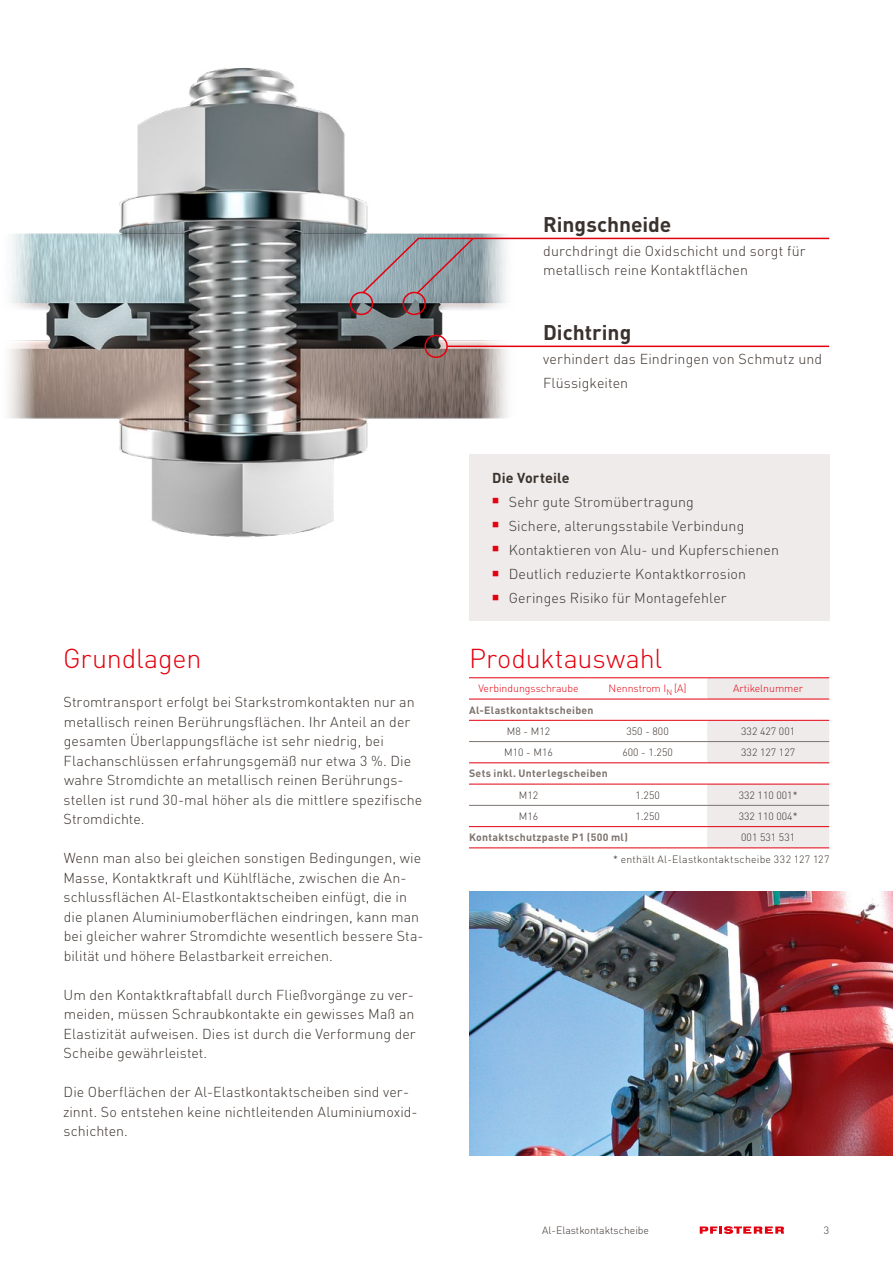
<style>
.page{position:relative;width:893px;height:1263px;background:#fff}
.page>*{position:absolute;margin:0;border:0;box-sizing:border-box;transform-origin:0 0}
.t1{font:300 27px "DIN Pro";letter-spacing:-.005em;color:#e3000f}
.t2{font:700 21px "DIN Pro";color:#3b322d}
.t3{font:300 14.25px/19.5px "DIN Pro";letter-spacing:.005em;color:#3b322d}
.t4{font:700 14.25px "DIN Pro";letter-spacing:.01em;color:#3b322d}
.t5{font:300 10.5px "DIN Pro";color:#3b322d}
.t6{font:700 10.5px "DIN Pro";letter-spacing:.03em;color:#7d736e}
.t7{font:300 10.5px/22px "DIN Pro";letter-spacing:.025em;color:#3b322d}
.t8{font:300 10.5px "DIN Pro";color:#e3000f}
</style>
<div class="page">
<img style="left:469px;top:892px;width:424px;height:264px">
<img style="left:8px;top:68px;width:523px;height:470px">
<div style="left:469px;top:454px;width:360px;height:166px;background:#eeebea"></div>
<hr style="left:447px;top:346px;width:382px;height:1px;background:#e3000f">
<svg style="left:361px;top:236px;width:469px;height:59px"></svg>
<div style="left:403px;top:292px;width:23px;height:23px;border:2px solid #e3000f;border-radius:50%"></div>
<div style="left:350px;top:292px;width:23px;height:23px;border:2px solid #e3000f;border-radius:50%"></div>
<div style="left:424px;top:335px;width:24px;height:23px;border:2px solid #e3000f;border-radius:50%"></div>
<svg style="left:707px;top:678px;width:122px;height:170px"></svg>
<hr style="left:469px;top:741px;width:119px;height:1px;background:#7d736e">
<hr style="left:588px;top:741px;width:119px;height:1px;background:#7d736e">
<hr style="left:707px;top:741px;width:122px;height:1px;background:#7d736e">
<hr style="left:469px;top:699px;width:119px;height:1px;background:#e3000f">
<hr style="left:588px;top:699px;width:119px;height:1px;background:#e3000f">
<hr style="left:707px;top:699px;width:122px;height:1px;background:#e3000f">
<hr style="left:469px;top:720px;width:119px;height:1px;background:#e3000f">
<hr style="left:588px;top:720px;width:119px;height:1px;background:#e3000f">
<hr style="left:707px;top:720px;width:122px;height:1px;background:#e3000f">
<hr style="left:469px;top:762px;width:119px;height:1px;background:#e3000f">
<hr style="left:588px;top:762px;width:119px;height:1px;background:#e3000f">
<hr style="left:707px;top:762px;width:122px;height:1px;background:#e3000f">
<hr style="left:469px;top:784px;width:119px;height:1px;background:#e3000f">
<hr style="left:588px;top:784px;width:119px;height:1px;background:#e3000f">
<hr style="left:707px;top:784px;width:122px;height:1px;background:#e3000f">
<hr style="left:469px;top:826px;width:119px;height:1px;background:#e3000f">
<hr style="left:588px;top:826px;width:119px;height:1px;background:#e3000f">
<hr style="left:707px;top:826px;width:122px;height:1px;background:#e3000f">
<hr style="left:469px;top:848px;width:119px;height:1px;background:#e3000f">
<hr style="left:588px;top:848px;width:119px;height:1px;background:#e3000f">
<hr style="left:707px;top:848px;width:122px;height:1px;background:#e3000f">
<hr style="left:469px;top:677px;width:119px;height:1px;background:#e3000f">
<hr style="left:588px;top:677px;width:119px;height:1px;background:#e3000f">
<hr style="left:707px;top:677px;width:122px;height:1px;background:#e3000f">
<hr style="left:469px;top:805px;width:119px;height:1px;background:#7d736e">
<hr style="left:588px;top:805px;width:119px;height:1px;background:#7d736e">
<hr style="left:707px;top:805px;width:122px;height:1px;background:#7d736e">
<svg style="left:700px;top:1226px;width:84px;height:8px"></svg>
<h1 class="t1" style="left:63px;top:638px;width:140px">Grundlagen</h1>
<p class="t3" style="left:64px;top:691px;width:360px">Stromtransport erfolgt bei Starkstromkontakten nur an metallisch reinen Berührungsflächen. Ihr Anteil an der gesamten Überlappungsfläche ist sehr niedrig, bei Flachanschlüssen erfahrungsgemäß nur etwa 3 %. Die wahre Stromdichte an metallisch reinen Berührungs&shy;stellen ist rund 30-mal höher als die mittlere spezifische Stromdichte.</p>
<p class="t3" style="left:64px;top:847px;width:361px">Wenn man also bei gleichen sonstigen Bedingungen, wie Masse, Kontaktkraft und Kühlfläche, zwischen die An&shy;schlussflächen Al-Elastkontaktscheiben einfügt, die in die planen Aluminiumoberflächen eindringen, kann man bei gleicher wahrer Stromdichte wesentlich bessere Sta&shy;bilität und höhere Belastbarkeit erreichen.</p>
<p class="t3" style="left:64px;top:984px;width:354px">Um den Kontaktkraftabfall durch Fließvorgänge zu ver&shy;meiden, müssen Schraubkontakte ein gewisses Maß an Elastizität aufweisen. Dies ist durch die Verformung der Scheibe gewährleistet.</p>
<p class="t3" style="left:63px;top:1081px;width:356px">Die Oberflächen der Al-Elastkontaktscheiben sind ver&shy;zinnt. So entstehen keine nichtleitenden Aluminiumoxid&shy;schichten.</p>
<h2 class="t2" style="left:543px;top:206px;width:130px">Ringschneide</h2>
<p class="t3" style="left:543px;top:239px;width:264px">durchdringt die Oxidschicht und sorgt für metallisch reine Kontaktflächen</p>
<h2 class="t2" style="left:543px;top:315px;width:90px">Dichtring</h2>
<p class="t3" style="left:543px;top:346px;width:281px;line-height:24px">verhindert das Eindringen von Schmutz und<br>Flüssigkeiten</p>
<p class="t4" style="left:492px;top:466px;width:79px">Die Vorteile</p>
<p class="t3" style="left:509px;top:488px;width:272px;line-height:24px">Sehr gute Stromübertragung<br>Sichere, alterungsstabile Verbindung Kontaktieren von Alu- und Kupferschienen Deutlich reduzierte Kontaktkorrosion Geringes Risiko für Montagefehler</p>
<h1 class="t1" style="left:469px;top:638px;width:195px">Produktauswahl</h1>
<p class="t8" style="left:478px;top:680px;width:102px">Verbindungsschraube</p>
<p class="t8" style="left:609px;top:680px;width:80px">Nennstrom I<sub>N</sub> [A]</p>
<p class="t8" style="left:733px;top:680px;width:72px">Artikelnummer</p>
<p class="t6" style="left:469px;top:701px;width:126px">Al-Elastkontaktscheiben</p>
<p class="t5" style="left:507px;top:723px;width:45px">M8 - M12</p>
<p class="t5" style="left:626px;top:723px;width:44px">350 - 800</p>
<p class="t5" style="left:741px;top:723px;width:55px">332 427 001</p>
<p class="t5" style="left:504px;top:744px;width:50px">M10 - M16</p>
<p class="t5" style="left:622px;top:744px;width:52px">600 - 1.250</p>
<p class="t5" style="left:741px;top:744px;width:55px">332 127 127</p>
<p class="t6" style="left:469px;top:765px;width:140px">Sets inkl. Unterlegscheiben</p>
<p class="t5" style="left:519px;top:787px;width:21px">M12</p>
<p class="t5" style="left:635px;top:787px;width:26px">1.250</p>
<p class="t5" style="left:739px;top:787px;width:60px">332 110 001*</p>
<p class="t5" style="left:519px;top:808px;width:21px">M16</p>
<p class="t5" style="left:635px;top:808px;width:26px">1.250</p>
<p class="t5" style="left:739px;top:808px;width:60px">332 110 004*</p>
<p class="t6" style="left:469px;top:829px;width:160px">Kontaktschutzpaste P1 (500 ml)</p>
<p class="t7" style="left:613px;top:825px;width:218px;text-indent:128px">001 531 531<br>* enthält Al-Elastkontaktscheibe 332 127 127</p>
<p class="t5" style="left:542px;top:1222px;width:108px">Al-Elastkontaktscheibe</p>
<p class="t5" style="left:824px;top:1222px;width:7px">3</p>
</div>
